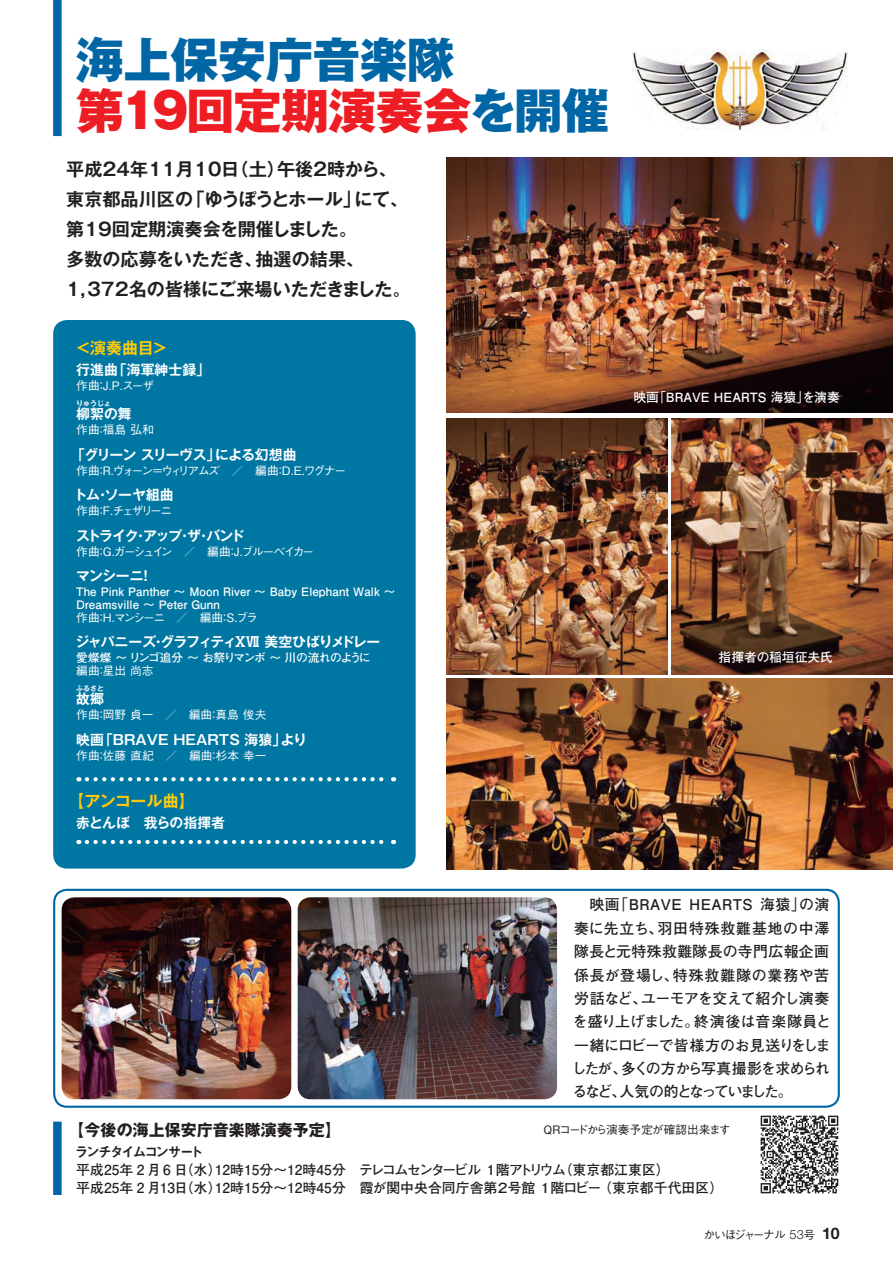
<style>
.page{position:relative;width:893px;height:1263px;background:#fff}
.page>*{position:absolute;margin:0;border:0;box-sizing:border-box;transform-origin:0 0}
.t1{font:800 47.85px/51px "Gothic MB101 Pro";letter-spacing:-.015em;color:#0166a5}
.t2{font:700 18px/29.7px "Gothic MB101 Pro De";color:#231f20}
.t3{font:700 15.9px "Gothic MB101 Pro";letter-spacing:.005em;color:#231f20}
.t4{font:700 15.9px "Gothic MB101 Pro De";letter-spacing:-.01em;color:#feca0a}
.t5{font:700 14.85px/23.4px "Futo Go B101 Pro";letter-spacing:.005em;color:#231f20}
.t6{font:700 13.8px/18.1px "Futo Go B101 Pro";letter-spacing:.005em;color:#231f20}
.t7{font:700 13.8px "Gothic MB101 Pro De";letter-spacing:-.025em;color:#fff}
.t8{font:700 13.8px "Gothic MB101 Pro De";letter-spacing:.005em;color:#fff}
.t9{font:700 13.8px "Gothic MB101 Pro De";letter-spacing:-.08em;color:#fff}
.t10{font:700 13.8px "Gothic MB101 Pro De";letter-spacing:-.045em;color:#fff}
.t11{font:700 13.8px "Gothic MB101 Pro De";letter-spacing:-.1em;color:#fff}
.t12{font:700 12.75px "Futo Go B101 Pro";color:#fff}
.t13{font:700 11.7px/12.8px "Futo Go B101 Pro";letter-spacing:.005em;color:#fff}
.t14{font:500 11.7px "Gothic BBB Pro";letter-spacing:.005em;color:#fff}
.t15{font:700 11.7px/12.8px "Futo Go B101 Pro";letter-spacing:-.075em;color:#fff}
.t16{font:500 11.7px "Gothic BBB Pro";letter-spacing:-.155em;color:#fff}
.t17{font:500 11.7px "Gothic BBB Pro";letter-spacing:-.12em;color:#fff}
.t18{font:500 11.7px "Gothic BBB Pro";letter-spacing:-.07em;color:#231f20}
.t19{font:500 11.7px "Gothic BBB Pro";letter-spacing:-.095em;color:#fff}
.t20{font:500 11.7px "Gothic BBB Pro";letter-spacing:-.105em;color:#231f20}
.t21{font:500 11.7px "Gothic BBB Pro";letter-spacing:-.175em;color:#fff}
.t22{font:700 6.9px "Gothic MB101 Pro De";color:#fff}
.s1{color:#ee1d23}
.s2{font-family:"Gothic BBB Pro";font-weight:500}
.s3{font-family:"Midashi Go Pro MB31";font-weight:400}
.s4{font-family:"Helvetica Neue";font-weight:300;font-size:12.75px}
.s5{font-size:11.25px}
.s6{font-family:"Helvetica Neue";font-weight:700;font-size:15.9px}
</style>
<div class="page">
<div style="left:53px;top:889px;width:787px;height:219px;border:2px solid #0166a5;border-radius:13px"></div>
<img style="left:446px;top:157px;width:447px;height:255px">
<img style="left:672px;top:419px;width:221px;height:255px">
<img style="left:633px;top:50px;width:214px;height:79px">
<img style="left:446px;top:419px;width:222px;height:255px">
<img style="left:446px;top:678px;width:447px;height:192px">
<img style="left:62px;top:897px;width:229px;height:202px">
<img style="left:298px;top:897px;width:259px;height:202px">
<img style="left:760px;top:1115px;width:79px;height:79px">
<div style="left:54px;top:321px;width:361px;height:546px;background:#0077a2;border-radius:13px"></div>
<div style="left:53px;top:320px;width:363px;height:548px;border:2px solid #0077a2;border-radius:13px"></div>
<svg style="left:87px;top:777px;width:307px;height:4px"></svg>
<svg style="left:87px;top:840px;width:307px;height:4px"></svg>
<div style="left:53px;top:1121px;width:9px;height:74px;background:#0166a5"></div>
<div style="left:53px;top:0;width:9px;height:136px;background:#0166a5"></div>
<p class="t1" style="left:76px;top:29px;width:535px">海上保安庁音楽隊<br><span class="s1">第１９回定期演奏会</span>を開催</p>
<p class="t2" style="left:64px;top:153px;width:348px">平成２４年１１月１０日（土）午後２時から、東京都品川区の「ゆうぽうとホール」にて、第19回定期演奏会を開催しました。<br>多数の応募をいただき、抽選の結果、<br>１，３７２名の皆様にご来場いただきました。</p>
<p class="t4" style="left:75px;top:335px;width:94px">＜演奏曲目＞</p>
<p class="t8" style="left:76px;top:358px;width:135px">行進曲「海軍紳士録」</p>
<p class="t19" style="left:76px;top:376px;width:79px">作曲：J.P.スーザ</p>
<p class="t7" style="left:76px;top:403px;width:57px">柳絮の舞</p>
<p class="t22" style="left:76px;top:398px;width:36px">りゅうじょ</p>
<p class="t19" style="left:76px;top:421px;width:79px">作曲：福島 弘和</p>
<p class="t10" style="left:71px;top:443px;width:227px">「グリーン スリーヴス」による幻想曲</p>
<p class="t16" style="left:76px;top:461px;width:271px">作曲：R.ヴォーン＝ウィリアムズ　／　編曲：D.E.ワグナー</p>
<p class="t7" style="left:74px;top:483px;width:102px">トム・ソーヤ組曲</p>
<p class="t21" style="left:76px;top:501px;width:97px">作曲：F.チェザリーニ</p>
<p class="t11" style="left:76px;top:524px;width:170px">ストライク・アップ・ザ・バンド</p>
<p class="t17" style="left:76px;top:542px;width:240px">作曲：G.ガーシュイン　／　編曲：J.ブルーベイカー</p>
<p class="t7" style="left:76px;top:564px;width:78px">マンシーニ！</p>
<p class="t13" style="left:76px;top:584px;width:321px">The Pink Panther ～ Moon River ～ Baby Elephant Walk ～<br>Dreamsville ～ Peter Gunn<br><span class="s2">作曲：H.マンシーニ　／　編曲：S.ブラ</span></p>
<p class="t9" style="left:76px;top:630px;width:306px">ジャパニーズ・グラフィティⅩⅦ 美空ひばりメドレー</p>
<p class="t15" style="left:76px;top:650px;width:296px">愛燦燦 ～ リンゴ追分 ～ お祭りマンボ ～ 川の流れのように<span class="s2">編曲：星出 尚志</span></p>
<p class="t7" style="left:76px;top:687px;width:29px">故郷</p>
<p class="t22" style="left:76px;top:683px;width:29px">ふるさと</p>
<p class="t14" style="left:76px;top:706px;width:192px">作曲：岡野 貞一　／　編曲：真島 俊夫</p>
<p class="t8" style="left:76px;top:728px;width:232px">映画「BRAVE HEARTS 海猿」より</p>
<p class="t14" style="left:76px;top:746px;width:192px">作曲：佐藤 直紀　／　編曲：杉本 幸一</p>
<p class="t4" style="left:68px;top:788px;width:128px">【アンコール曲】</p>
<p class="t7" style="left:76px;top:811px;width:150px">赤とんぼ　我らの指揮者</p>
<p class="t12" style="left:633px;top:387px;width:208px">映画「BRAVE HEARTS 海猿」を演奏</p>
<p class="t12" style="left:719px;top:647px;width:116px">指揮者の稲垣征夫氏</p>
<p class="t5" style="left:572px;top:891px;width:260px">　映画「BRAVE HEARTS 海猿」の演奏に先立ち、羽田特殊救難基地の中澤隊長と元特殊救難隊長の寺門広報企画係長が登場し、特殊救難隊の業務や苦労話など、ユーモアを交えて紹介し演奏を盛り上げました。終演後は音楽隊員と一緒にロビーで皆様方のお見送りをしましたが、多くの方から写真撮影を求められるなど、人気の的となっていました。</p>
<p class="t3" style="left:68px;top:1116px;width:274px">【今後の海上保安庁音楽隊演奏予定】</p>
<p class="t18" style="left:543px;top:1120px;width:189px">QRコードから演奏予定が確認出来ます</p>
<p class="t6" style="left:75px;top:1141px;width:650px"><span class="s3">ランチタイムコンサート<br></span>平成25年 2 月 6 日（水）12時15分～12時45分　テレコムセンタービル １階アトリウム（東京都江東区）<br>平成25年 2 月13日（水）12時15分～12時45分　霞が関中央合同庁舎第２号館 １階ロビー （東京都千代田区）</p>
<p class="t20" style="left:704px;top:1225px;width:138px">かいほジャーナル <span class="s4">53</span><span class="s5">号</span> <span class="s6">10</span></p>
</div>
